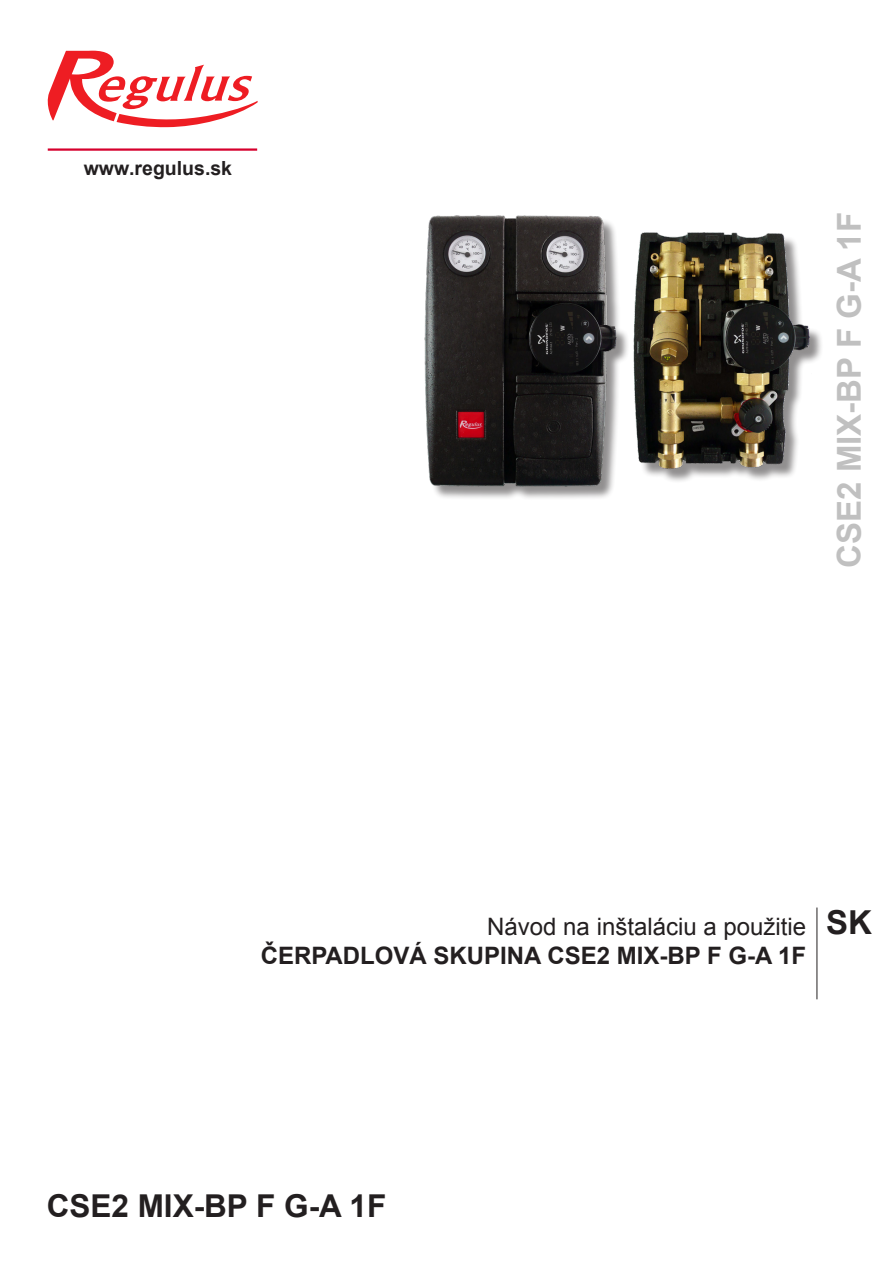
<style>
.page{position:relative;width:893px;height:1263px;background:#fff}
.page>*{position:absolute;margin:0;border:0;box-sizing:border-box;transform-origin:0 0}
.t1{font:700 33px "Arial";color:#c0c0c0}
.t2{font:700 33px "Arial";color:#231f20}
.t3{font:700 31.5px "Arial";color:#231f20}
.t4{font:700 24px "Arial";color:#231f20}
.t5{font:24px "Arial";color:#231f20}
.t6{font:700 19.5px "Arial";color:#231f20}
</style>
<div class="page">
<svg style="left:48px;top:51px;width:210px;height:76px"></svg>
<hr style="left:48px;top:148px;width:209px;height:3px;background:#d6002d">
<hr style="left:817px;top:907px;width:1px;height:92px;background:#231f20">
<div style="left:636px;top:234px;width:188px;height:249px;background:#231f20;opacity:.5"></div>
<img style="left:633px;top:232px;width:180px;height:239px">
<div style="left:427px;top:218px;width:203px;height:283px;background:#231f20;opacity:.5"></div>
<img style="left:424px;top:215px;width:193px;height:274px">
<p class="t6" style="left:84px;top:155px;width:150px">www.regulus.sk</p>
<p class="t1" style="left:827px;top:568px;width:357px;rotate:-90deg">CSE2 MIX-BP F G-A 1F</p>
<p class="t5" style="left:487px;top:911px;width:320px">Návod na inštaláciu a použitie</p>
<p class="t2" style="left:826px;top:900px;width:47px">SK</p>
<p class="t4" style="left:261px;top:940px;width:547px">ČERPADLOVÁ SKUPINA CSE2 MIX-BP F G-A 1F</p>
<p class="t3" style="left:47px;top:1185px;width:341px">CSE2 MIX-BP F G-A 1F</p>
</div>
